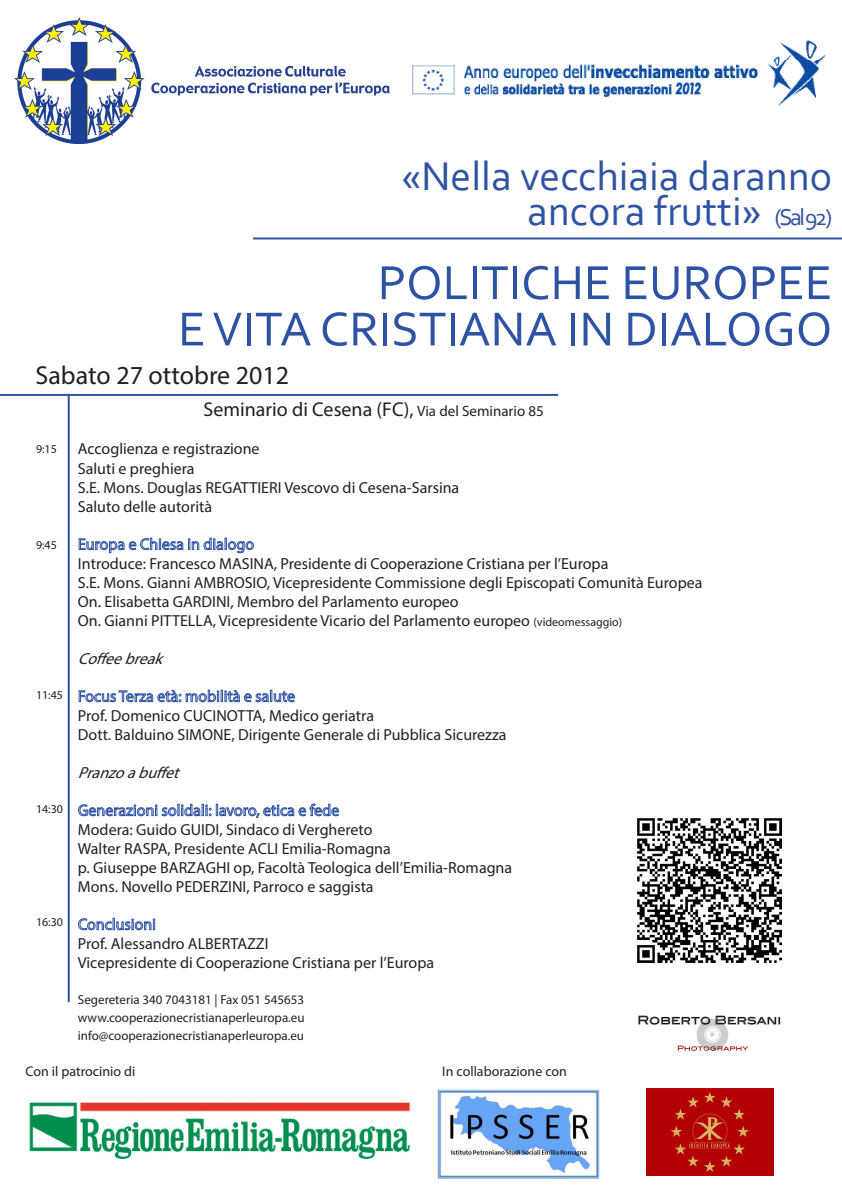
<style>
.page{position:relative;width:842px;height:1191px;background:#fff}
.page>*{position:absolute;margin:0;border:0;box-sizing:border-box;transform-origin:0 0}
.t1{font:50px "Corbel";color:#2f53a4}
.t2{font:42px "Corbel";color:#2f53a4}
.t3{font:26px "Myriad Pro";color:#231f20}
.t4{font:20px "Myriad Pro";color:#231f20}
.t5{font:16px "Myriad Pro";color:#231f20}
.t6{font:italic 16px "Myriad Pro";color:#231f20}
.t7{font:14px "Myriad Pro";color:#231f20}
.t8{font:13px/18px "Myriad Pro";color:#231f20}
.t9{font:12px "Myriad Pro";color:#231f20}
.s1{font-size:24px}
.s2{font-size:15px}
.s3{font-size:12px}
</style>
<div class="page">
<img style="left:638px;top:1015px;width:143px;height:91px">
<svg style="left:78px;top:537px;width:176px;height:17px"></svg>
<svg style="left:78px;top:689px;width:217px;height:14px"></svg>
<svg style="left:78px;top:803px;width:262px;height:16px"></svg>
<svg style="left:78px;top:917px;width:77px;height:14px"></svg>
<hr style="left:253px;top:237px;width:589px;height:2px;background:#2f53a4">
<img style="left:412px;top:40px;width:414px;height:66px">
<hr style="left:0;top:394px;width:558px;height:2px;background:#2f53a4">
<hr style="left:68px;top:394px;width:2px;height:608px;background:#2f53a4">
<img style="left:647px;top:1089px;width:126px;height:86px">
<img style="left:29px;top:1102px;width:382px;height:57px">
<img style="left:637px;top:818px;width:144px;height:144px">
<img style="left:437px;top:1089px;width:163px;height:90px">
<img style="left:14px;top:17px;width:376px;height:127px">
<p class="t2" style="left:401px;top:150px;width:433px">«Nella vecchiaia daranno</p>
<p class="t2" style="left:527px;top:185px;width:307px">ancora frutti» <span class="s1">(Sal92)</span></p>
<p class="t1" style="left:378px;top:251px;width:456px">POLITICHE EUROPEE</p>
<p class="t1" style="left:178px;top:298px;width:656px">E VITA CRISTIANA IN DIALOGO</p>
<p class="t3" style="left:36px;top:359px;width:255px">Sabato 27 ottobre 2012</p>
<p class="t9" style="left:36px;top:441px;width:22px">9:15</p>
<p class="t9" style="left:36px;top:537px;width:22px">9:45</p>
<p class="t9" style="left:36px;top:687px;width:29px">11:45</p>
<p class="t9" style="left:36px;top:801px;width:29px">14:30</p>
<p class="t9" style="left:36px;top:914px;width:29px">16:30</p>
<p class="t4" style="left:203px;top:397px;width:342px">Seminario di Cesena (FC), <span class="s2">Via del Seminario 85</span></p>
<p class="t5" style="left:78px;top:439px;width:183px">Accoglienza e registrazione</p>
<p class="t5" style="left:78px;top:458px;width:118px">Saluti e preghiera</p>
<p class="t5" style="left:78px;top:477px;width:383px">S.E. Mons. Douglas REGATTIERI Vescovo di Cesena-Sarsina</p>
<p class="t5" style="left:78px;top:496px;width:136px">Saluto delle autorità</p>
<p class="t5" style="left:78px;top:553px;width:532px">Introduce: Francesco MASINA, Presidente di Cooperazione Cristiana per l’Europa</p>
<p class="t5" style="left:78px;top:572px;width:626px">S.E. Mons. Gianni AMBROSIO, Vicepresidente Commissione degli Episcopati Comunità Europea</p>
<p class="t5" style="left:78px;top:591px;width:382px">On. Elisabetta GARDINI, Membro del Parlamento europeo</p>
<p class="t5" style="left:78px;top:610px;width:546px">On. Gianni PITTELLA, Vicepresidente Vicario del Parlamento europeo <span class="s3">(videomessaggio)</span></p>
<p class="t6" style="left:78px;top:648px;width:92px">Coffeebreak</p>
<p class="t5" style="left:78px;top:705px;width:298px">Prof. Domenico CUCINOTTA, Medico geriatra</p>
<p class="t5" style="left:78px;top:724px;width:430px">Dott. Balduino SIMONE, Dirigente Generale di Pubblica Sicurezza</p>
<p class="t6" style="left:78px;top:762px;width:109px">Pranzoabuffet</p>
<p class="t5" style="left:78px;top:819px;width:296px">Modera: Guido GUIDI, Sindaco di Verghereto</p>
<p class="t5" style="left:78px;top:838px;width:314px">Walter RASPA, Presidente ACLI Emilia-Romagna</p>
<p class="t5" style="left:78px;top:857px;width:436px">p. Giuseppe BARZAGHI op, Facoltà Teologica dell’Emilia-Romagna</p>
<p class="t5" style="left:78px;top:876px;width:297px">Mons. Novello PEDERZINI, Parroco e saggista</p>
<p class="t5" style="left:78px;top:933px;width:192px">Prof. Alessandro ALBERTAZZI</p>
<p class="t5" style="left:78px;top:952px;width:358px">Vicepresidente di Cooperazione Cristiana per l’Europa</p>
<p class="t8" style="left:78px;top:990px;width:228px">Segereteria 340 7043181 | Fax 051 545653 www.cooperazionecristianaperleuropa.eu</p>
<p class="t8" style="left:78px;top:1026px;width:228px">info@cooperazionecristianaperleuropa.eu</p>
<p class="t7" style="left:26px;top:1062px;width:111px">Con il patrocinio di</p>
<p class="t7" style="left:442px;top:1062px;width:126px">In collaborazione con</p>
</div>
